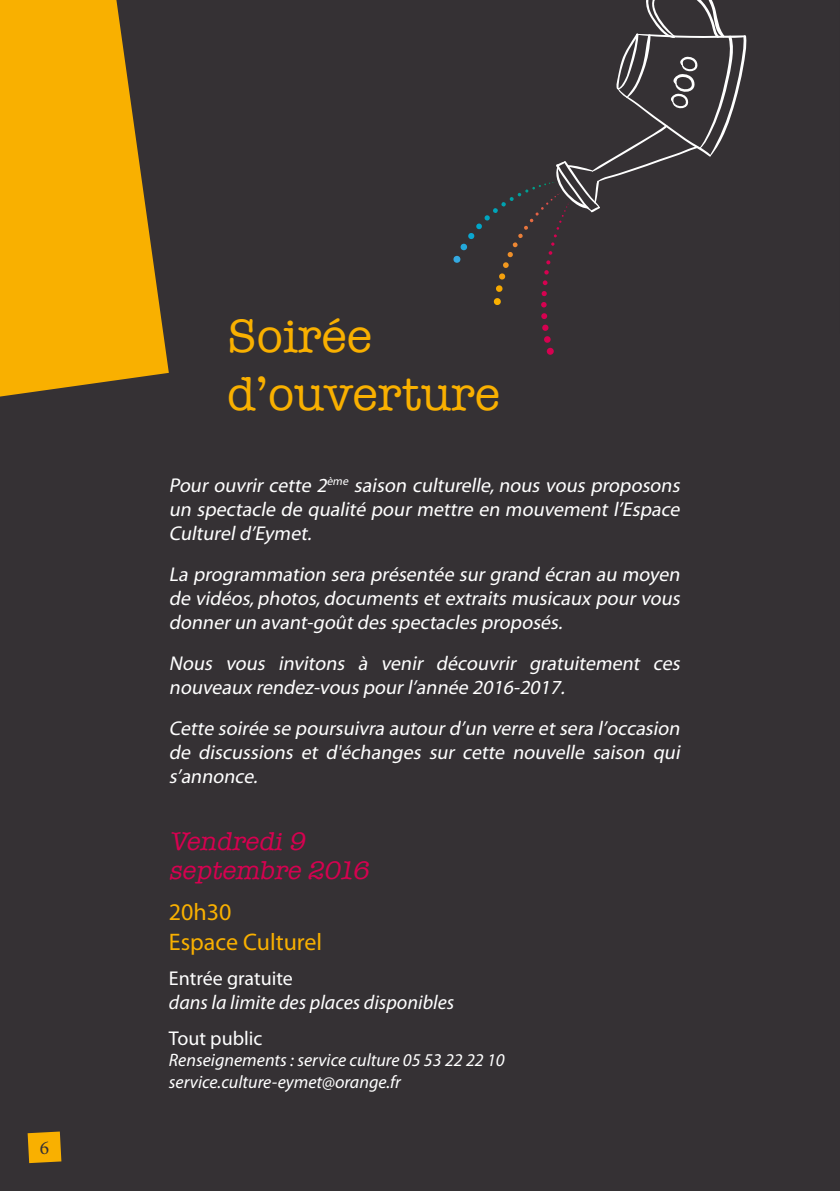
<style>
.page{position:relative;width:840px;height:1191px;background:#fff}
.page>*{position:absolute;margin:0;border:0;box-sizing:border-box;transform-origin:0 0}
.t1{font:48px/57.6px "American Typewriter";color:#f9b000}
.t2{font:italic 26px/29.6px "American Typewriter";color:#d60150}
.t3{font:24px/29.6px "Myriad Pro";color:#f9b000}
.t4{font:italic 20px/24px "Myriad";color:#fff;text-align:justify}
.t5{font:italic 20px "Myriad Pro";color:#fff}
.t6{font:20px "Myriad Pro";color:#fff}
.t7{font:19.4px "Minion Pro";color:#353134}
.t8{font:italic 18px/21.6px "Myriad Pro";color:#fff}
</style>
<div class="page">
<div style="left:0;top:0;width:839px;height:1191px;background:#353134"></div>
<svg style="left:0;top:0;width:169px;height:396px;fill:#f9b000"></svg>
<svg style="left:542px;top:280px;width:5px;height:5px"></svg>
<svg style="left:541px;top:291px;width:5px;height:5px"></svg>
<svg style="left:541px;top:302px;width:5px;height:5px"></svg>
<svg style="left:541px;top:313px;width:6px;height:6px"></svg>
<svg style="left:542px;top:325px;width:6px;height:6px"></svg>
<svg style="left:543px;top:336px;width:7px;height:7px"></svg>
<div style="left:546px;top:348px;width:7px;height:7px;background:#d60150;border-radius:50%"></div>
<svg style="left:498px;top:273px;width:7px;height:7px"></svg>
<svg style="left:495px;top:285px;width:7px;height:7px"></svg>
<div style="left:493px;top:298px;width:8px;height:7px;background:#f9b000;border-radius:3px"></div>
<svg style="left:453px;top:0;width:293px;height:274px"></svg>
<svg style="left:839px;top:0;width:1px;height:415px"></svg>
<svg style="left:28px;top:1131px;width:33px;height:32px"></svg>
<p class="t7" style="left:40px;top:1134px;width:11px">6</p>
<h1 class="t1" style="left:227px;top:306px;width:274px">Soirée d’ouverture</h1>
<p class="t4" style="left:169px;top:474px;width:516px">Pour ouvrir cette 2<sup>ème</sup> saison culturelle,nous vous proposons un spectacle de qualité pour mettre en mouvement l’Espace Cultureld’Eymet.</p>
<p class="t4" style="left:169px;top:563px;width:516px">La programmation sera présentée sur grand écran au moyen de vidéos,photos,documents etextraits musicaux pourvous donnerun avant-goûtdes spectacles proposés.</p>
<p class="t4" style="left:169px;top:652px;width:516px">Nous vous invitons à venir découvrir gratuitement ces nouveaux rendez-vous pourl’année 2016-2017.</p>
<p class="t4" style="left:169px;top:717px;width:516px">Cette soirée se poursuivra autourd’un verre etsera l’occasion de discussions et d'échanges sur cette nouvelle saison qui s’annonce.</p>
<h2 class="t2" style="left:169px;top:825px;width:208px">Vendredi9 septembre 2016</h2>
<p class="t3" style="left:169px;top:897px;width:155px">20h30<br>Espace Culturel</p>
<p class="t6" style="left:169px;top:966px;width:125px">Entrée gratuite</p>
<p class="t5" style="left:169px;top:990px;width:287px">dans la limite des places disponibles</p>
<p class="t6" style="left:169px;top:1025px;width:95px">Tout public</p>
<p class="t8" style="left:169px;top:1049px;width:337px">Renseignements : service culture 05 53 22 22 10 service.culture-eymet@orange.fr</p>
</div>
